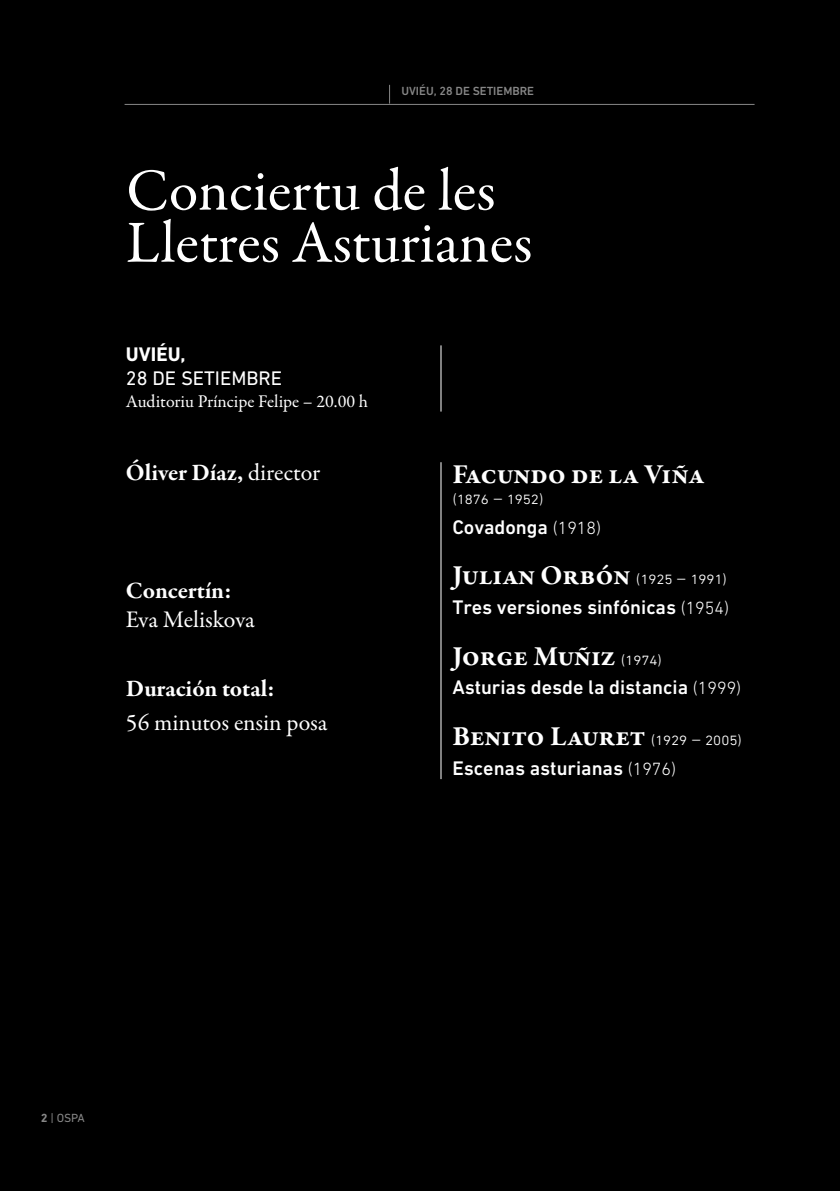
<style>
.page{position:relative;width:840px;height:1191px;background:#fff}
.page>*{position:absolute;margin:0;border:0;box-sizing:border-box;transform-origin:0 0}
.t1{font:60px/52px "Garamond Premr Pro";color:#fff}
.t2{font:700 28px "Garamond Premr Pro";letter-spacing:-.01em;color:#fff}
.t3{font:700 24px "Garamond Premr Pro";color:#fff}
.t4{font:24px "Garamond Premr Pro";letter-spacing:-.005em;color:#fff}
.t5{font:500 20px "DIN Next W1 G";color:#fff}
.t6{font:20px "DIN Next W1 G";color:#fff}
.t7{font:700 20px "DIN Next W1 G";color:#fff}
.t8{font:18px "Garamond Premr Pro";color:#fff}
.t9{font:300 18px "DIN Next W1 G";color:#fff}
.t10{font:500 12px "DIN Next W1 G";color:#878787}
.t11{font:12px "DIN Next W1 G";color:#878787}
.s1{font-weight:400}
.s2{font-weight:300;font-size:18px}
.s3{font-family:"DIN Next W1 G";font-weight:300;font-size:18px}
.s4{font-weight:700}
</style>
<div class="page">
<div style="left:0;top:0;width:839px;height:1191px;background:#000"></div>
<hr style="left:440px;top:345px;width:1px;height:66px;background:#fff">
<hr style="left:440px;top:462px;width:1px;height:317px;background:#fff">
<hr style="left:124px;top:104px;width:630px;height:1px;background:#878787">
<svg style="left:389px;top:85px;width:1px;height:19px"></svg>
<p class="t10" style="left:401px;top:84px;width:85px">UVIÉU, 28 DE setie</p>
<p class="t10" style="left:503px;top:84px;width:31px">mbre</p>
<h1 class="t1" style="left:126px;top:166px;width:408px">Conciertu de les<br>Lletres Asturianes</h1>
<p class="t7" style="left:126px;top:342px;width:61px">UVIÉU,</p>
<p class="t6" style="left:126px;top:367px;width:158px">28 DE SETIEMBRE</p>
<p class="t8" style="left:126px;top:390px;width:243px">Auditoriu Príncipe Felipe – 20.00 h</p>
<p class="t3" style="left:126px;top:457px;width:196px">Óliver Díaz, <span class="s1">director</span></p>
<p class="t3" style="left:126px;top:576px;width:107px">Concertín:</p>
<p class="t4" style="left:126px;top:605px;width:130px">Eva Meliskova</p>
<p class="t3" style="left:126px;top:673px;width:150px">Duración total:</p>
<p class="t4" style="left:126px;top:708px;width:203px">56 minutos ensin posa</p>
<h2 class="t2" style="left:452px;top:456px;width:254px">Facundo de la Viña</h2>
<p class="t9" style="left:452px;top:487px;width:93px">(1876 – 1952)</p>
<p class="t5" style="left:452px;top:515px;width:150px">Covadonga <span class="s2">(1918)</span></p>
<h2 class="t2" style="left:452px;top:558px;width:276px">Julian Orbón <span class="s3">(1925 – 1991)</span></h2>
<p class="t5" style="left:452px;top:595px;width:278px">Tres versiones sinfónicas <span class="s2">(1954)</span></p>
<h2 class="t2" style="left:452px;top:638px;width:211px">Jorge Muñiz <span class="s3">(1974)</span></h2>
<p class="t5" style="left:452px;top:676px;width:290px">Asturias desde la distancia <span class="s2">(1999)</span></p>
<h2 class="t2" style="left:452px;top:719px;width:291px">Benito Lauret <span class="s3">(1929 – 2005)</span></h2>
<p class="t5" style="left:452px;top:756px;width:225px">Escenas asturianas <span class="s2">(1976)</span></p>
<p class="t11" style="left:41px;top:1111px;width:45px"><span class="s4">2</span> | OSPA</p>
</div>
